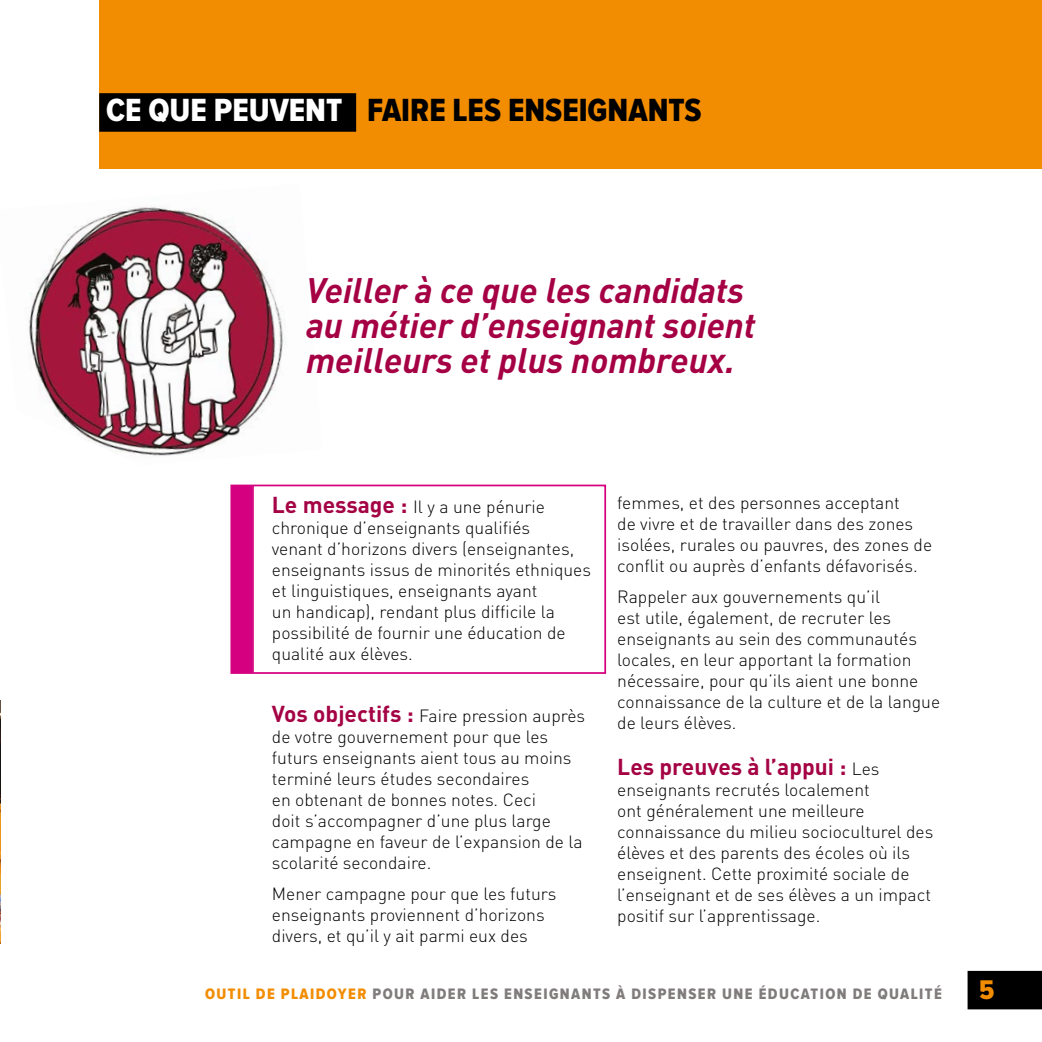
<style>
.page{position:relative;width:1042px;height:1042px;background:#fff}
.page>*{position:absolute;margin:0;border:0;box-sizing:border-box;transform-origin:0 0}
.Head_2_sub_box{font:italic 700 35px/35px "DINOT";color:#a50044}
.Main_Body_Head_2{font:33.25px "Proxima Nova Cond Extrabld";color:#000}
.t1{font:28px "Proxima Nova Cond Extrabld";color:#f28c00}
.Main_Body_Copy{font:700 22.75px "DINOT";color:#a40344}
.Main_Body_Copy-2{font:300 17.5px/21px "DINOT";color:#000}
.t2{font:15.75px "Proxima Nova Cond Extrabld";letter-spacing:.09em;color:#7f7c7b}
.s1{color:#fff}
.s2{font-weight:700;font-size:22.75px;color:#a40344}
.s3{font-weight:300;font-size:17.5px;color:#000}
.s4{color:#f28c00}
</style>
<div class="page">
<div style="left:967px;top:971px;width:75px;height:38px;background:#000"></div>
<img style="left:0;top:701px;width:1px;height:242px">
<img style="left:29px;top:207px;width:257px;height:249px">
<div style="left:99px;top:0;width:943px;height:169px;background:#f28c00"></div>
<div style="left:99px;top:93px;width:257px;height:39px;background:#000"></div>
<div style="left:252px;top:484px;width:354px;height:190px;border:2px solid #d5007f"></div>
<div style="left:230px;top:484px;width:22px;height:190px;background:#d5007f;border:2px solid #d5007f"></div>
<p class="Main_Body_Head_2" style="left:106px;top:95px;width:597px"><span class="s1">CE QUE PEUVENT</span> FAIRE LES ENSEIGNANTS</p>
<p class="Head_2_sub_box" style="left:306px;top:272px;width:451px">Veiller à ce que les candidats au métier d’enseignant soient meilleurs et plus nombreux.</p>
<p class="Main_Body_Copy-2" style="left:272px;top:495px;width:321px"><span class="s2">Le message :</span> Il y a une pénurie chronique d’enseignants qualifiés<br>venant d’horizons divers (enseignantes, enseignants issus de minorités ethniques et linguistiques, enseignants ayant<br>un handicap), rendant plus difficile la possibilité de fournir une éducation de qualité aux élèves.</p>
<p class="Main_Body_Copy-2" style="left:272px;top:704px;width:315px"><span class="s2">Vos objectifs :</span> Faire pression auprès de votre gouvernement pour que les futurs enseignants aient tous au moins terminé leurs études secondaires<br>en obtenant de bonnes notes. Ceci<br>doit s’accompagner d’une plus large campagne en faveur de l’expansion de la scolarité secondaire.</p>
<p class="Main_Body_Copy-2" style="left:272px;top:882px;width:286px">Mener campagne pour que les futurs enseignants proviennent d’horizons divers, et qu’il y ait parmi eux des</p>
<p class="Main_Body_Copy-2" style="left:617px;top:491px;width:316px">femmes, et des personnes acceptant<br>de vivre et de travailler dans des zones isolées, rurales ou pauvres, des zones de conflit ou auprès d’enfants défavorisés.</p>
<p class="Main_Body_Copy-2" style="left:617px;top:585px;width:324px">Rappeler aux gouvernements qu’il<br>est utile, également, de recruter les enseignants au sein des communautés locales, en leur apportant la formation nécessaire, pour qu’ils aient une bonne connaissance de la culture et de la langue de leurs élèves.</p>
<p class="Main_Body_Copy" style="left:617px;top:751px;width:264px">Les preuves à l’appui : <span class="s3">Les</span></p>
<p class="Main_Body_Copy-2" style="left:617px;top:778px;width:318px">enseignants recrutés localement<br>ont généralement une meilleure connaissance du milieu socioculturel des élèves et des parents des écoles où ils enseignent. Cette proximité sociale de l’enseignant et de ses élèves a un impact positif sur l’apprentissage.</p>
<p class="t2" style="left:205px;top:986px;width:738px"><span class="s4">OUTIL DE PLAIDOYER</span> POUR AIDER LES ENSEIGNANTS À DISPENSER UNE ÉDUCATION DE QUALITÉ</p>
<h3 class="t1" style="left:979px;top:977px;width:17px">5</h3>
</div>
